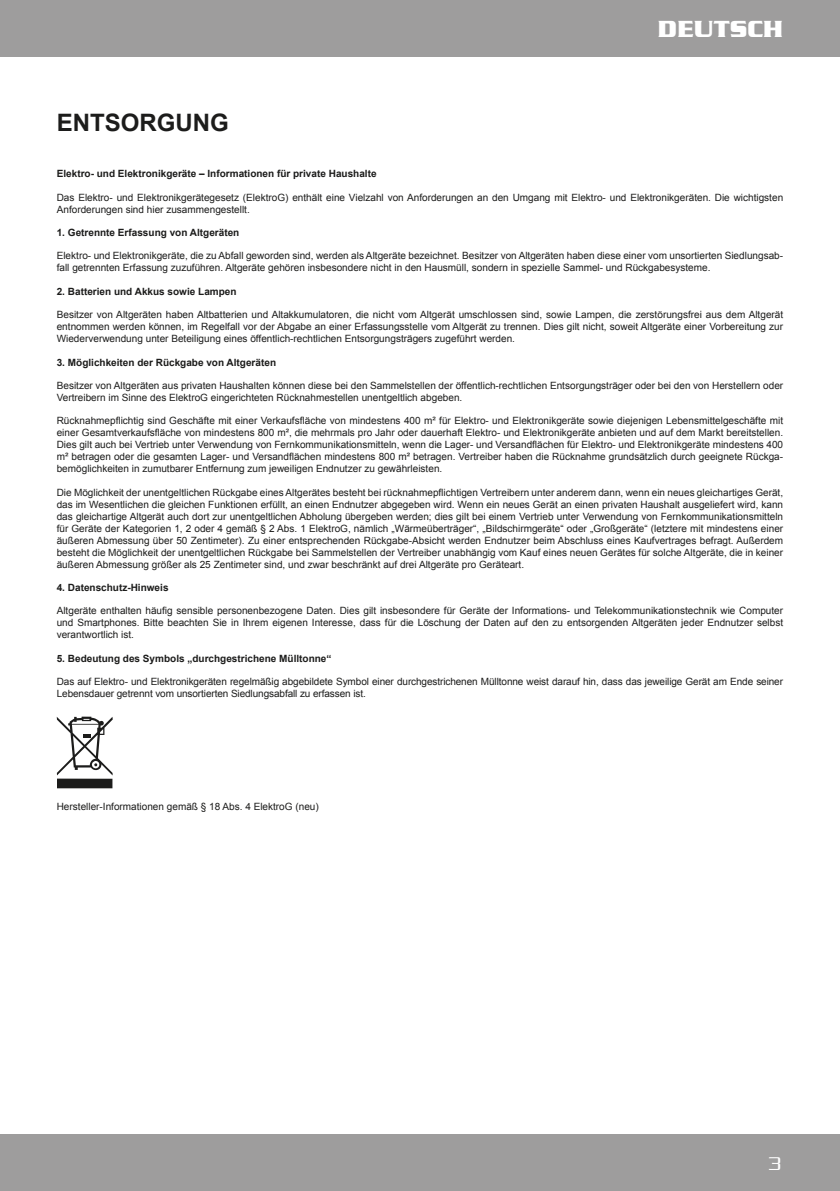
<style>
.page{position:relative;width:840px;height:1191px;background:#fff}
.page>*{position:absolute;margin:0;border:0;box-sizing:border-box;transform-origin:0 0}
.t1{font:700 24px "Arial";color:#1c1c1b}
.t2{font:700 24px "Serpentine";color:#fff}
.t3{font:300 20px "Serpentine";color:#fff}
.t4{font:10px/12px "Arial";color:#1c1c1b}
.t5{font:700 10px "Arial";color:#1c1c1b}
</style>
<div class="page">
<div style="left:0;top:0;width:839px;height:57px;background:#9e9d9d"></div>
<div style="left:0;top:1134px;width:839px;height:57px;background:#9e9d9d"></div>
<svg style="left:57px;top:716px;width:56px;height:72px"></svg>
<h1 class="t2" style="left:657px;top:13px;width:127px">DEUTSCH</h1>
<h1 class="t1" style="left:57px;top:107px;width:174px">ENTSORGUNG</h1>
<p class="t5" style="left:57px;top:167px;width:321px">Elektro- und Elektronikgeräte – Informationen für private Haushalte</p>
<p class="t4" style="left:57px;top:191px;width:727px">Das Elektro- und Elektronikgerätegesetz (ElektroG) enthält eine Vielzahl von Anforderungen an den Umgang mit Elektro- und Elektronikgeräten. Die wichtigsten<br>Anforderungen sind hier zusammengestellt.</p>
<p class="t5" style="left:57px;top:226px;width:184px">1. Getrennte Erfassung von Altgeräten</p>
<p class="t4" style="left:57px;top:250px;width:727px">Elektro- und Elektronikgeräte, die zu Abfall geworden sind, werden als Altgeräte bezeichnet. Besitzer von Altgeräten haben diese einer vom unsortierten Siedlungsab&shy;fall getrennten Erfassung zuzuführen. Altgeräte gehören insbesondere nicht in den Hausmüll, sondern in spezielle Sammel- und Rückgabesysteme.</p>
<p class="t5" style="left:57px;top:285px;width:181px">2. Batterien und Akkus sowie Lampen</p>
<p class="t4" style="left:57px;top:309px;width:727px;text-align:justify">Besitzer von Altgeräten haben Altbatterien und Altakkumulatoren, die nicht vom Altgerät umschlossen sind, sowie Lampen, die zerstörungsfrei aus dem Altgerät entnommen werden können, im Regelfall vor der Abgabe an einer Erfassungsstelle vom Altgerät zu trennen. Dies gilt nicht, soweit Altgeräte einer Vorbereitung zur Wiederverwendung unter Beteiligung eines öffentlich-rechtlichen Entsorgungsträgers zugeführt werden.</p>
<p class="t5" style="left:57px;top:355px;width:221px">3. Möglichkeiten der Rückgabe von Altgeräten</p>
<p class="t4" style="left:57px;top:379px;width:727px">Besitzer von Altgeräten aus privaten Haushalten können diese bei den Sammelstellen der öffentlich-rechtlichen Entsorgungsträger oder bei den von Herstellern oder<br>Vertreibern im Sinne des ElektroG eingerichteten Rücknahmestellen unentgeltlich abgeben.</p>
<p class="t4" style="left:57px;top:415px;width:727px;text-align:justify">Rücknahmepflichtig sind Geschäfte mit einer Verkaufsfläche von mindestens 400 m² für Elektro- und Elektronikgeräte sowie diejenigen Lebensmittelgeschäfte mit einer Gesamtverkaufsfläche von mindestens 800 m², die mehrmals pro Jahr oder dauerhaft Elektro- und Elektronikgeräte anbieten und auf dem Markt bereitstellen.<br>Dies gilt auch bei Vertrieb unter Verwendung von Fernkommunikationsmitteln, wenn die Lager- und Versandflächen für Elektro- und Elektronikgeräte mindestens 400 m² betragen oder die gesamten Lager- und Versandflächen mindestens 800 m² betragen. Vertreiber haben die Rücknahme grundsätzlich durch geeignete Rückga&shy;bemöglichkeiten in zumutbarer Entfernung zum jeweiligen Endnutzer zu gewährleisten.</p>
<p class="t4" style="left:57px;top:486px;width:727px;text-align:justify">Die Möglichkeit der unentgeltlichen Rückgabe eines Altgerätes besteht bei rücknahmepflichtigen Vertreibern unter anderem dann, wenn ein neues gleichartiges Gerät, das im Wesentlichen die gleichen Funktionen erfüllt, an einen Endnutzer abgegeben wird. Wenn ein neues Gerät an einen privaten Haushalt ausgeliefert wird, kann das gleichartige Altgerät auch dort zur unentgeltlichen Abholung übergeben werden; dies gilt bei einem Vertrieb unter Verwendung von Fernkommunikationsmitteln für Geräte der Kategorien 1, 2 oder 4 gemäß § 2 Abs. 1 ElektroG, nämlich „Wärmeüberträger“, „Bildschirmgeräte“ oder „Großgeräte“ (letztere mit mindestens einer äußeren Abmessung über 50 Zentimeter). Zu einer entsprechenden Rückgabe-Absicht werden Endnutzer beim Abschluss eines Kaufvertrages befragt. Außerdem besteht die Möglichkeit der unentgeltlichen Rückgabe bei Sammelstellen der Vertreiber unabhängig vom Kauf eines neuen Gerätes für solche Altgeräte, die in keiner äußeren Abmessung größer als 25 Zentimeter sind, und zwar beschränkt auf drei Altgeräte pro Geräteart.</p>
<p class="t5" style="left:57px;top:581px;width:113px">4. Datenschutz-Hinweis</p>
<p class="t4" style="left:57px;top:605px;width:727px;text-align:justify">Altgeräte enthalten häufig sensible personenbezogene Daten. Dies gilt insbesondere für Geräte der Informations- und Telekommunikationstechnik wie Computer und Smartphones. Bitte beachten Sie in Ihrem eigenen Interesse, dass für die Löschung der Daten auf den zu entsorgenden Altgeräten jeder Endnutzer selbst verantwortlich ist.</p>
<p class="t5" style="left:57px;top:651px;width:276px">5. Bedeutung des Symbols „durchgestrichene Mülltonne“</p>
<p class="t4" style="left:57px;top:675px;width:727px">Das auf Elektro- und Elektronikgeräten regelmäßig abgebildete Symbol einer durchgestrichenen Mülltonne weist darauf hin, dass das jeweilige Gerät am Ende seiner<br>Lebensdauer getrennt vom unsortierten Siedlungsabfall zu erfassen ist.</p>
<p class="t4" style="left:57px;top:800px;width:263px">Hersteller-Informationen gemäß § 18 Abs. 4 ElektroG (neu)</p>
<h2 class="t3" style="left:768px;top:1152px;width:14px">3</h2>
</div>
